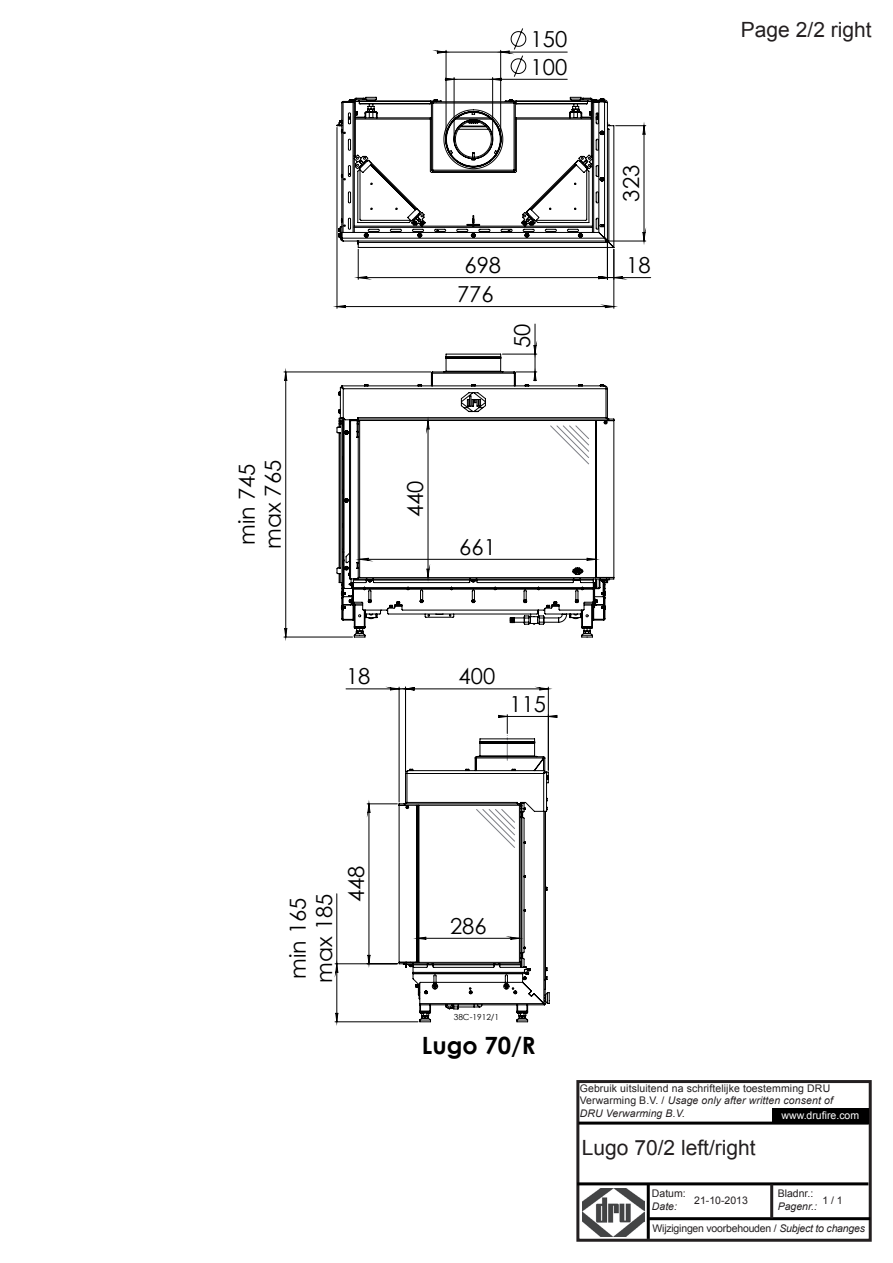
<style>
.page{position:relative;width:893px;height:1263px;background:#fff}
.page>*{position:absolute;margin:0;border:0;box-sizing:border-box;transform-origin:0 0}
.t1{font:700 23.85px "Century Gothic";color:#000}
.t2{font:22.05px/26.2px "Century Gothic";color:#000}
.t3{font:21px "Arial";color:#231f20}
.t4{font:10.5px/12.6px "Arial";letter-spacing:.01em;color:#231f20}
.t5{font:10.5px "Arial";letter-spacing:-.02em;color:#231f20}
.t6{font:10.5px "Arial";color:#fff}
.t7{font:8.4px "Century Gothic";color:#000}
.s1{font-style:italic}
</style>
<div class="page">
<div style="left:576px;top:1080px;width:296px;height:162px;border:3px solid #231f20"></div>
<div style="left:772px;top:1108px;width:97px;height:15px;background:#000"></div>
<hr style="left:579px;top:1121px;width:290px;height:3px;background:#000">
<img style="left:582px;top:1189px;width:62px;height:47px">
<hr style="left:577px;top:1182px;width:291px;height:3px;background:#000">
<hr style="left:647px;top:1184px;width:3px;height:55px;background:#000">
<hr style="left:649px;top:1217px;width:221px;height:3px;background:#000">
<hr style="left:770px;top:1184px;width:3px;height:34px;background:#231f20">
<svg style="left:511px;top:28px;width:15px;height:22px"></svg>
<hr style="left:446px;top:50px;width:1px;height:87px;background:#000">
<hr style="left:500px;top:50px;width:1px;height:87px;background:#000">
<hr style="left:284px;top:372px;width:147px;height:1px;background:#000">
<hr style="left:284px;top:637px;width:68px;height:1px;background:#000">
<hr style="left:616px;top:125px;width:30px;height:1px;background:#000">
<hr style="left:608px;top:241px;width:38px;height:1px;background:#000">
<hr style="left:614px;top:277px;width:37px;height:1px;background:#000">
<svg style="left:365px;top:51px;width:217px;height:46px"></svg>
<svg style="left:285px;top:126px;width:360px;height:896px"></svg>
<svg style="left:356px;top:276px;width:270px;height:3px"></svg>
<svg style="left:336px;top:354px;width:278px;height:283px"></svg>
<svg style="left:337px;top:97px;width:277px;height:151px"></svg>
<svg style="left:387px;top:687px;width:170px;height:335px"></svg>
<p class="t2" style="left:233px;top:549px;width:91px;rotate:-90deg">min 745 max 765</p>
<p class="t2" style="left:531px;top:26px;width:38px">150</p>
<p class="t2" style="left:531px;top:53px;width:38px">100</p>
<p class="t2" style="left:618px;top:202px;width:38px;rotate:-90deg">323</p>
<p class="t2" style="left:457px;top:250px;width:46px;line-height:29px;text-align:center">698<br>776</p>
<p class="t2" style="left:626px;top:251px;width:26px">18</p>
<p class="t2" style="left:509px;top:348px;width:26px;rotate:-90deg">50</p>
<p class="t2" style="left:402px;top:517px;width:38px;rotate:-90deg">440</p>
<p class="t2" style="left:459px;top:533px;width:38px">661</p>
<p class="t2" style="left:346px;top:663px;width:26px">18</p>
<p class="t2" style="left:459px;top:663px;width:38px">400</p>
<p class="t2" style="left:509px;top:690px;width:38px">115</p>
<p class="t3" style="left:741px;top:15px;width:132px">Page 2/2 right</p>
<p class="t2" style="left:284px;top:983px;width:91px;rotate:-90deg">min 165 max 185</p>
<p class="t2" style="left:343px;top:902px;width:38px;rotate:-90deg">448</p>
<p class="t2" style="left:450px;top:912px;width:38px">286</p>
<p class="t7" style="left:454px;top:1011px;width:47px">38C-1912/1</p>
<p class="t1" style="left:422px;top:1027px;width:115px">Lugo 70/R</p>
<p class="t4" style="left:580px;top:1082px;width:255px">Gebruik uitsluitend na schriftelijke toestemming DRU<br>Verwarming B.V. / <span class="s1">Usage only after written consent of<br>DRU Verwarming B.V.</span></p>
<p class="t6" style="left:781px;top:1108px;width:79px">www.drufire.com</p>
<p class="t3" style="left:582px;top:1134px;width:175px">Lugo 70/2 left/right</p>
<p class="t4" style="left:652px;top:1187px;width:35px">Datum:<br><span class="s1">Date:</span></p>
<p class="t5" style="left:652px;top:1221px;width:214px">Wijzigingen voorbehouden / <span class="s1">Subject to changes</span></p>
<p class="t4" style="left:778px;top:1187px;width:41px">Bladnr.:<br><span class="s1">Pagenr.:</span></p>
<p class="t4" style="left:694px;top:1194px;width:55px">21-10-2013</p>
<p class="t4" style="left:822px;top:1194px;width:22px">1 / 1</p>
</div>
